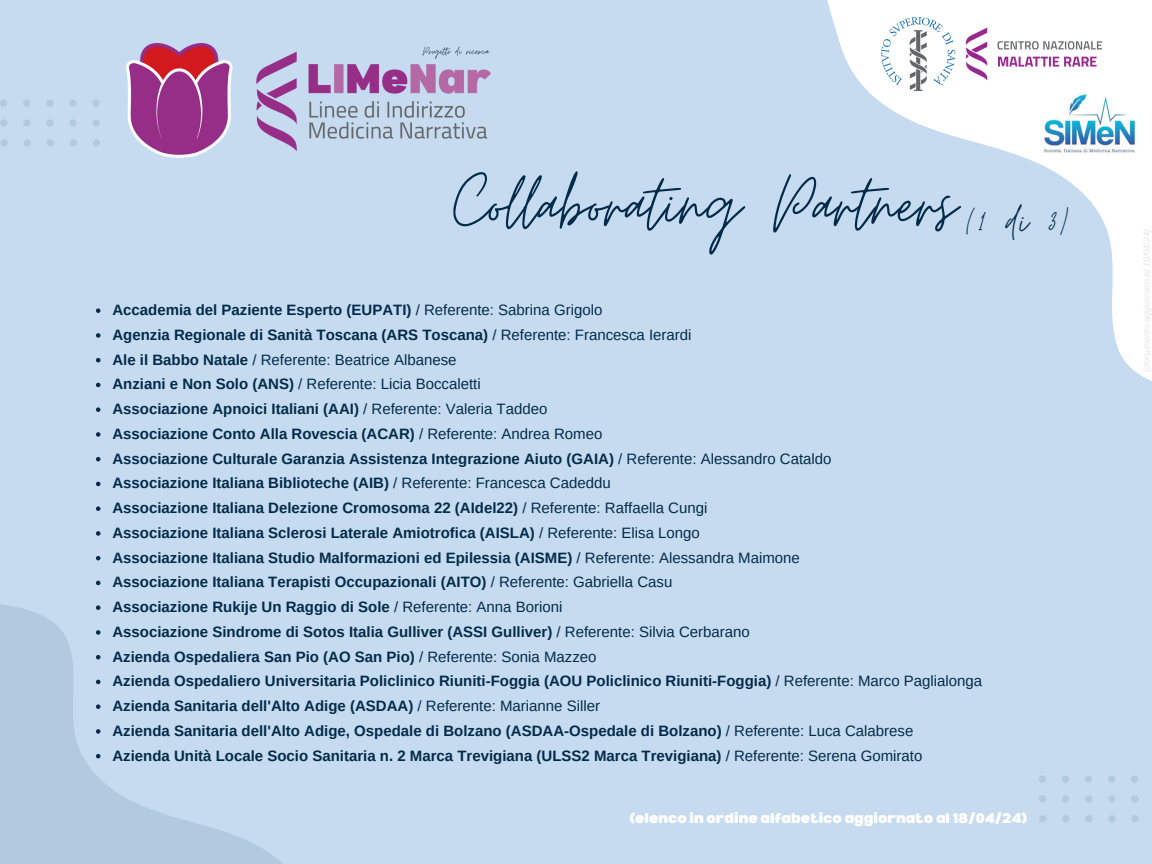
<style>
.page{position:relative;width:1152px;height:864px;background:#c6dbef}
.page>*{position:absolute;margin:0;border:0;box-sizing:border-box;transform-origin:0 0}
.t1{font:84.45px "Moon Time";color:#022b4b}
.t2{font:48px "Moon Time";color:#022b4b}
.t3{font:700 15px "Arimo";color:#022b4b}
.t4{font:15px "Arimo";color:#022b4b}
.t5{font:900 13.65px "Bernoru";color:#fff}
.s1{font-weight:400}
.s2{font-weight:700}
</style>
<div class="page">
<svg style="left:0;top:604px;width:283px;height:260px"></svg>
<svg style="left:828px;top:0;width:324px;height:381px"></svg>
<div style="left:1039px;top:775px;width:7px;height:8px;background:#b2cadf;border-radius:50%"></div>
<div style="left:1062px;top:775px;width:7px;height:8px;background:#b2cadf;border-radius:50%"></div>
<div style="left:1085px;top:775px;width:7px;height:8px;background:#b2cadf;border-radius:50%"></div>
<div style="left:1108px;top:775px;width:7px;height:8px;background:#b2cadf;border-radius:50%"></div>
<div style="left:1131px;top:775px;width:7px;height:8px;background:#b2cadf;border-radius:50%"></div>
<div style="left:1039px;top:795px;width:7px;height:8px;background:#b2cadf;border-radius:50%"></div>
<div style="left:1039px;top:815px;width:7px;height:7px;background:#b2cadf;border-radius:50%"></div>
<div style="left:1062px;top:795px;width:7px;height:8px;background:#b2cadf;border-radius:50%"></div>
<div style="left:1085px;top:795px;width:7px;height:8px;background:#b2cadf;border-radius:50%"></div>
<div style="left:1108px;top:795px;width:7px;height:8px;background:#b2cadf;border-radius:50%"></div>
<div style="left:1131px;top:795px;width:8px;height:8px;background:#b2cadf;border-radius:50%"></div>
<div style="left:1062px;top:815px;width:7px;height:7px;background:#b2cadf;border-radius:50%"></div>
<div style="left:1085px;top:815px;width:8px;height:7px;background:#b2cadf;border-radius:50%"></div>
<div style="left:1108px;top:815px;width:8px;height:7px;background:#b2cadf;border-radius:50%"></div>
<div style="left:1131px;top:815px;width:8px;height:7px;background:#b2cadf;border-radius:50%"></div>
<img style="left:1033px;top:92px;width:112px;height:66px">
<img style="left:881px;top:18px;width:221px;height:73px">
<div style="left:0;top:100px;width:7px;height:7px;background:#b2cadf;border-radius:50%"></div>
<div style="left:23px;top:100px;width:7px;height:7px;background:#b2cadf;border-radius:50%"></div>
<div style="left:46px;top:100px;width:8px;height:7px;background:#b2cadf;border-radius:50%"></div>
<div style="left:69px;top:100px;width:8px;height:7px;background:#b2cadf;border-radius:50%"></div>
<div style="left:92px;top:100px;width:8px;height:7px;background:#b2cadf;border-radius:50%"></div>
<div style="left:0;top:119px;width:8px;height:8px;background:#b2cadf;border-radius:50%"></div>
<div style="left:0;top:139px;width:8px;height:8px;background:#b2cadf;border-radius:50%"></div>
<div style="left:23px;top:119px;width:8px;height:8px;background:#b2cadf;border-radius:50%"></div>
<div style="left:46px;top:119px;width:8px;height:8px;background:#b2cadf;border-radius:50%"></div>
<div style="left:70px;top:119px;width:7px;height:8px;background:#b2cadf;border-radius:50%"></div>
<div style="left:93px;top:119px;width:7px;height:8px;background:#b2cadf;border-radius:50%"></div>
<div style="left:24px;top:139px;width:7px;height:8px;background:#b2cadf;border-radius:50%"></div>
<div style="left:47px;top:139px;width:7px;height:8px;background:#b2cadf;border-radius:50%"></div>
<div style="left:70px;top:139px;width:7px;height:8px;background:#b2cadf;border-radius:50%"></div>
<div style="left:93px;top:139px;width:7px;height:8px;background:#b2cadf;border-radius:50%"></div>
<img style="left:126px;top:43px;width:365px;height:115px">
<svg style="left:96px;top:308px;width:4px;height:5px"></svg>
<svg style="left:96px;top:333px;width:4px;height:5px"></svg>
<svg style="left:96px;top:358px;width:4px;height:4px"></svg>
<svg style="left:96px;top:383px;width:4px;height:4px"></svg>
<svg style="left:96px;top:407px;width:4px;height:5px"></svg>
<svg style="left:96px;top:432px;width:4px;height:5px"></svg>
<svg style="left:96px;top:457px;width:4px;height:4px"></svg>
<svg style="left:96px;top:482px;width:4px;height:4px"></svg>
<svg style="left:96px;top:506px;width:4px;height:5px"></svg>
<svg style="left:96px;top:531px;width:4px;height:5px"></svg>
<svg style="left:96px;top:556px;width:4px;height:4px"></svg>
<svg style="left:96px;top:581px;width:4px;height:4px"></svg>
<svg style="left:96px;top:605px;width:4px;height:5px"></svg>
<svg style="left:96px;top:630px;width:4px;height:5px"></svg>
<svg style="left:96px;top:655px;width:4px;height:4px"></svg>
<svg style="left:96px;top:680px;width:4px;height:4px"></svg>
<svg style="left:96px;top:704px;width:4px;height:5px"></svg>
<svg style="left:96px;top:729px;width:4px;height:5px"></svg>
<svg style="left:96px;top:754px;width:4px;height:4px"></svg>
<p class="t1" style="left:453px;top:153px;width:505px">Collaborating Partners</p>
<p class="t2" style="left:965px;top:192px;width:107px">(1 di 3)</p>
<p class="t3" style="left:112px;top:302px;width:492px">Accademia del Paziente Esperto (EUPATI) <span class="s1">/ Referente: Sabrina Grigolo</span></p>
<p class="t3" style="left:112px;top:326px;width:581px">Agenzia Regionale di Sanità Toscana (ARS Toscana) <span class="s1">/ Referente: Francesca Ierardi</span></p>
<h1 class="t4" style="left:112px;top:351px;width:346px"><span class="s2">Ale il Babbo Natale</span> / Referente: Beatrice Albanese</h1>
<p class="t4" style="left:112px;top:376px;width:370px"><span class="s2">Anziani e Non Solo (ANS)</span> / Referente: Licia Boccaletti</p>
<p class="t3" style="left:112px;top:401px;width:436px">Associazione Apnoici Italiani (AAI) <span class="s1">/ Referente: Valeria Taddeo</span></p>
<p class="t3" style="left:112px;top:425px;width:491px">Associazione Conto Alla Rovescia (ACAR) <span class="s1">/ Referente: Andrea Romeo</span></p>
<p class="t3" style="left:112px;top:450px;width:721px">Associazione Culturale Garanzia Assistenza Integrazione Aiuto (GAIA) <span class="s1">/ Referente: Alessandro Cataldo</span></p>
<p class="t3" style="left:112px;top:475px;width:500px">Associazione Italiana Biblioteche (AIB) <span class="s1">/ Referente: Francesca Cadeddu</span></p>
<p class="t3" style="left:112px;top:500px;width:597px">Associazione Italiana Delezione Cromosoma 22 (AIdel22) <span class="s1">/ Referente: Raffaella Cungi</span></p>
<p class="t3" style="left:112px;top:524px;width:589px">Associazione Italiana Sclerosi Laterale Amiotrofica (AISLA) <span class="s1">/ Referente: Elisa Longo</span></p>
<p class="t3" style="left:112px;top:549px;width:689px">Associazione Italiana Studio Malformazioni ed Epilessia (AISME) <span class="s1">/ Referente: Alessandra Maimone</span></p>
<p class="t3" style="left:112px;top:574px;width:561px">Associazione Italiana Terapisti Occupazionali (AITO) <span class="s1">/ Referente: Gabriella Casu</span></p>
<p class="t3" style="left:112px;top:599px;width:451px">Associazione Rukije Un Raggio di Sole <span class="s1">/ Referente: Anna Borioni</span></p>
<p class="t3" style="left:112px;top:623px;width:639px">Associazione Sindrome di Sotos Italia Gulliver (ASSI Gulliver) <span class="s1">/ Referente: Silvia Cerbarano</span></p>
<p class="t3" style="left:112px;top:648px;width:486px">Azienda Ospedaliera San Pio (AO San Pio) <span class="s1">/ Referente: Sonia Mazzeo</span></p>
<p class="t3" style="left:112px;top:673px;width:871px">Azienda Ospedaliero Universitaria Policlinico Riuniti-Foggia (AOU Policlinico Riuniti-Foggia) <span class="s1">/ Referente: Marco Paglialonga</span></p>
<p class="t3" style="left:112px;top:698px;width:489px">Azienda Sanitaria dell'Alto Adige (ASDAA) <span class="s1">/ Referente: Marianne Siller</span></p>
<p class="t3" style="left:112px;top:722px;width:802px">Azienda Sanitaria dell'Alto Adige, Ospedale di Bolzano (ASDAA-Ospedale di Bolzano) <span class="s1">/ Referente: Luca Calabrese</span></p>
<p class="t3" style="left:112px;top:747px;width:811px">Azienda Unità Locale Socio Sanitaria n. 2 Marca Trevigiana (ULSS2 Marca Trevigiana) <span class="s1">/ Referente: Serena Gomirato</span></p>
<p class="t5" style="left:629px;top:810px;width:400px">(elenco in ordine alfabetico aggiornato al 18/04/24)</p>
</div>
